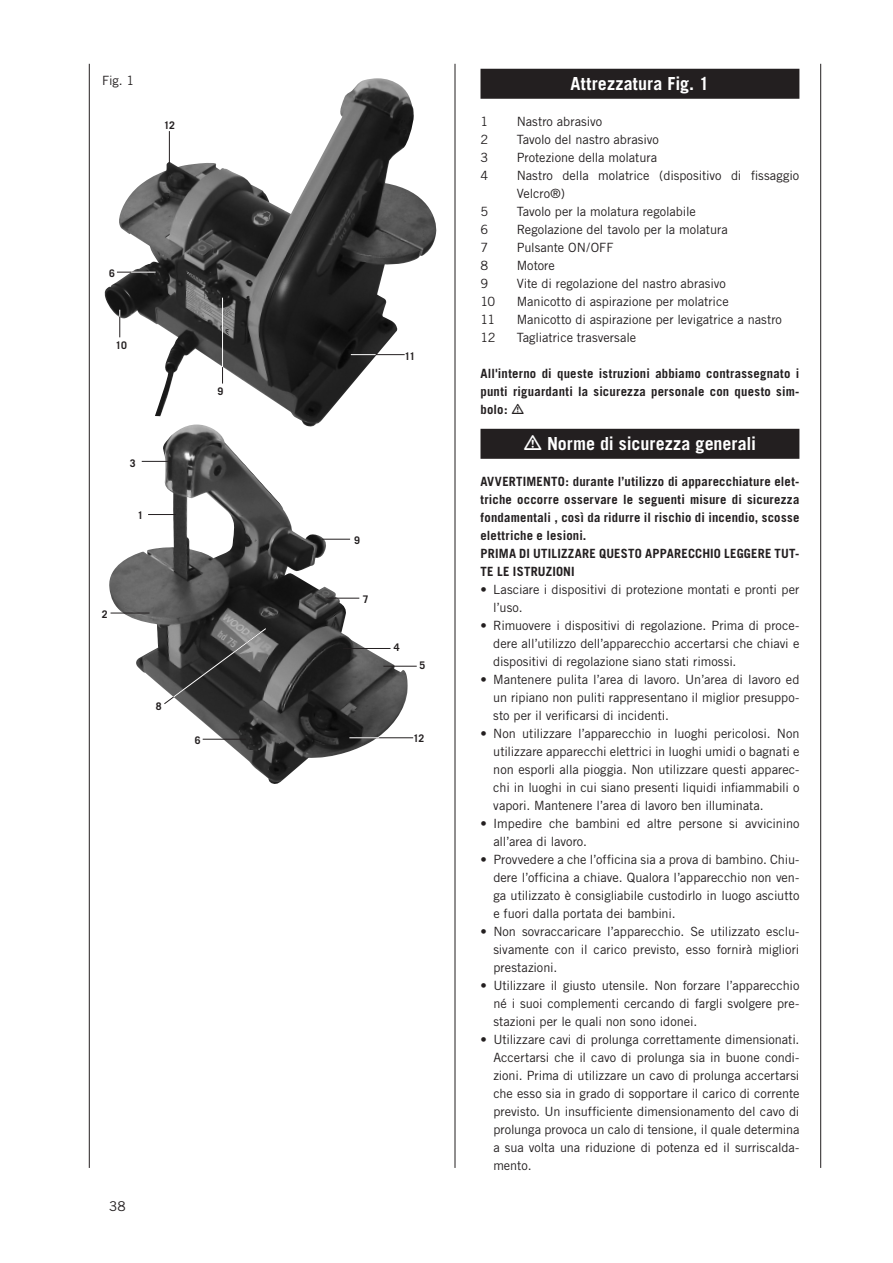
<style>
.page{position:relative;width:893px;height:1263px;background:#fff}
.page>*{position:absolute;margin:0;border:0;box-sizing:border-box;transform-origin:0 0}
.t1{font:700 18px "Trade Gothic";letter-spacing:.005em;color:#fff}
.t2{font:13.5px "Trade Gothic";color:#231f20}
.t3{font:12.75px/18px "Trade Gothic";letter-spacing:-.005em;color:#231f20;text-align:justify}
.t4{font:700 12.75px/18px "Trade Gothic";letter-spacing:.015em;color:#231f20;text-align:justify}
.t5{font:700 10.5px "Trade Gothic";letter-spacing:-.04em;color:#231f20}
</style>
<div class="page">
<hr style="left:89px;top:64px;width:1px;height:1104px;background:#231f20">
<hr style="left:455px;top:64px;width:1px;height:1104px;background:#231f20">
<hr style="left:820px;top:64px;width:1px;height:1104px;background:#231f20">
<div style="left:480px;top:69px;width:319px;height:30px;background:#231f20"></div>
<div style="left:480px;top:429px;width:319px;height:30px;background:#231f20"></div>
<img style="left:109px;top:427px;width:299px;height:357px">
<svg style="left:148px;top:514px;width:28px;height:1px"></svg>
<svg style="left:142px;top:461px;width:29px;height:1px"></svg>
<svg style="left:322px;top:539px;width:28px;height:1px"></svg>
<hr style="left:325px;top:598px;width:34px;height:1px;background:#231f20">
<hr style="left:343px;top:648px;width:47px;height:1px;background:#231f20">
<hr style="left:383px;top:666px;width:34px;height:1px;background:#231f20">
<hr style="left:349px;top:737px;width:64px;height:1px;background:#231f20">
<hr style="left:203px;top:739px;width:43px;height:1px;background:#231f20">
<hr style="left:111px;top:613px;width:39px;height:1px;background:#231f20">
<svg style="left:164px;top:628px;width:102px;height:76px;background:#484848"></svg>
<hr style="left:349px;top:737px;width:30px;height:1px;background:#fff">
<img style="left:104px;top:78px;width:333px;height:349px">
<hr style="left:169px;top:131px;width:1px;height:33px;background:#231f20">
<hr style="left:117px;top:272px;width:39px;height:1px;background:#231f20">
<hr style="left:222px;top:298px;width:1px;height:86px;background:#231f20">
<hr style="left:351px;top:354px;width:54px;height:1px;background:#231f20">
<svg style="left:119px;top:310px;width:2px;height:27px"></svg>
<svg style="left:131px;top:272px;width:25px;height:1px"></svg>
<hr style="left:222px;top:298px;width:1px;height:69px;background:#fff">
<svg style="left:351px;top:354px;width:25px;height:1px"></svg>
<p class="t3" style="left:102px;top:71px;width:34px">Fig. 1</p>
<p class="t5" style="left:164px;top:119px;width:13px">12</p>
<p class="t5" style="left:109px;top:267px;width:7px">6</p>
<p class="t5" style="left:116px;top:339px;width:13px">10</p>
<p class="t5" style="left:130px;top:456px;width:7px">3</p>
<p class="t5" style="left:137px;top:509px;width:7px">1</p>
<p class="t5" style="left:217px;top:385px;width:7px">9</p>
<p class="t5" style="left:102px;top:608px;width:7px">2</p>
<p class="t5" style="left:156px;top:699px;width:7px">8</p>
<p class="t5" style="left:195px;top:734px;width:7px">6</p>
<p class="t2" style="left:109px;top:1198px;width:18px">38</p>
<p class="t5" style="left:404px;top:350px;width:12px">11</p>
<p class="t5" style="left:354px;top:534px;width:7px">9</p>
<p class="t5" style="left:363px;top:593px;width:7px">7</p>
<p class="t5" style="left:394px;top:641px;width:7px">4</p>
<p class="t5" style="left:419px;top:659px;width:7px">5</p>
<p class="t5" style="left:413px;top:731px;width:13px">12</p>
<h1 class="t1" style="left:571px;top:73px;width:140px">Attrezzatura Fig. 1</h1>
<p class="t3" style="left:480px;top:112px;width:9px">1</p>
<p class="t3" style="left:517px;top:112px;width:87px">Nastro abrasivo</p>
<p class="t3" style="left:480px;top:130px;width:9px">2</p>
<p class="t3" style="left:517px;top:130px;width:144px">Tavolo del nastro abrasivo</p>
<p class="t3" style="left:480px;top:148px;width:9px">3</p>
<p class="t3" style="left:517px;top:148px;width:142px">Protezione della molatura</p>
<p class="t3" style="left:480px;top:166px;width:9px">4</p>
<p class="t3" style="left:517px;top:166px;width:284px">Nastro della molatrice (dispositivo di fissaggio<br>Velcro®)</p>
<p class="t3" style="left:480px;top:202px;width:9px">5</p>
<p class="t3" style="left:517px;top:202px;width:181px">Tavolo per la molatura regolabile</p>
<p class="t3" style="left:480px;top:220px;width:9px">6</p>
<p class="t3" style="left:517px;top:220px;width:213px">Regolazione del tavolo per la molatura</p>
<p class="t3" style="left:480px;top:238px;width:9px">7</p>
<p class="t3" style="left:517px;top:238px;width:98px">Pulsante ON/OFF</p>
<p class="t3" style="left:480px;top:256px;width:9px">8</p>
<p class="t3" style="left:517px;top:256px;width:40px">Motore</p>
<p class="t3" style="left:480px;top:274px;width:9px">9</p>
<p class="t3" style="left:517px;top:274px;width:211px">Vite di regolazione del nastro abrasivo</p>
<p class="t3" style="left:480px;top:292px;width:16px">10</p>
<p class="t3" style="left:517px;top:292px;width:214px">Manicotto di aspirazione per molatrice</p>
<p class="t3" style="left:480px;top:310px;width:16px">11</p>
<p class="t3" style="left:517px;top:310px;width:267px">Manicotto di aspirazione per levigatrice a nastro</p>
<p class="t3" style="left:480px;top:328px;width:17px">12</p>
<p class="t3" style="left:517px;top:328px;width:121px">Tagliatrice trasversale</p>
<p class="t4" style="left:480px;top:364px;width:320px">All'interno di queste istruzioni abbiamo contrassegnato i punti riguardanti la sicurezza personale con questo sim&shy;bolo:</p>
<h1 class="t1" style="left:547px;top:433px;width:211px">Norme di sicurezza generali</h1>
<p class="t4" style="left:480px;top:472px;width:320px;text-align:left">AVVERTIMENTO: durante l’utilizzo di apparecchiature elet&shy;triche occorre osservare le seguenti misure di sicurezza fondamentali , così da ridurre il rischio di incendio, scosse elettriche e lesioni.<br>PRIMA DI UTILIZZARE QUESTO APPARECCHIO LEGGERE TUT-TE LE ISTRUZIONI</p>
<p class="t3" style="left:493px;top:580px;width:308px;text-indent:-13px">• Lasciare i dispositivi di protezione montati e pronti per l’uso.</p>
<p class="t3" style="left:493px;top:616px;width:308px;text-indent:-13px">• Rimuovere i dispositivi di regolazione. Prima di proce&shy;dere all’utilizzo dell’apparecchio accertarsi che chiavi e dispositivi di regolazione siano stati rimossi.</p>
<p class="t3" style="left:493px;top:670px;width:308px;text-indent:-13px">• Mantenere pulita l’area di lavoro. Un’area di lavoro ed un ripiano non puliti rappresentano il miglior presuppo&shy;sto per il verificarsi di incidenti.</p>
<p class="t3" style="left:493px;top:724px;width:308px;text-indent:-13px">• Non utilizzare l’apparecchio in luoghi pericolosi. Non utilizzare apparecchi elettrici in luoghi umidi o bagnati e non esporli alla pioggia. Non utilizzare questi apparec&shy;chi in luoghi in cui siano presenti liquidi infiammabili o vapori. Mantenere l’area di lavoro ben illuminata.</p>
<p class="t3" style="left:493px;top:814px;width:308px;text-indent:-13px">• Impedire che bambini ed altre persone si avvicinino all’area di lavoro.</p>
<p class="t3" style="left:493px;top:850px;width:308px;text-indent:-13px">• Provvedere a che l’officina sia a prova di bambino. Chiu&shy;dere l’officina a chiave. Qualora l’apparecchio non ven&shy;ga utilizzato è consigliabile custodirlo in luogo asciutto e fuori dalla portata dei bambini.</p>
<p class="t3" style="left:493px;top:922px;width:308px;text-indent:-13px">• Non sovraccaricare l’apparecchio. Se utilizzato esclu&shy;sivamente con il carico previsto, esso fornirà migliori prestazioni.</p>
<p class="t3" style="left:493px;top:976px;width:308px;text-indent:-13px">• Utilizzare il giusto utensile. Non forzare l’apparecchio né i suoi complementi cercando di fargli svolgere pre&shy;stazioni per le quali non sono idonei.</p>
<p class="t3" style="left:493px;top:1030px;width:308px;text-indent:-13px">• Utilizzare cavi di prolunga correttamente dimensionati.<br>Accertarsi che il cavo di prolunga sia in buone condi&shy;zioni. Prima di utilizzare un cavo di prolunga accertarsi che esso sia in grado di sopportare il carico di corrente previsto. Un insufficiente dimensionamento del cavo di prolunga provoca un calo di tensione, il quale determina a sua volta una riduzione di potenza ed il surriscalda&shy;mento.</p>
</div>
